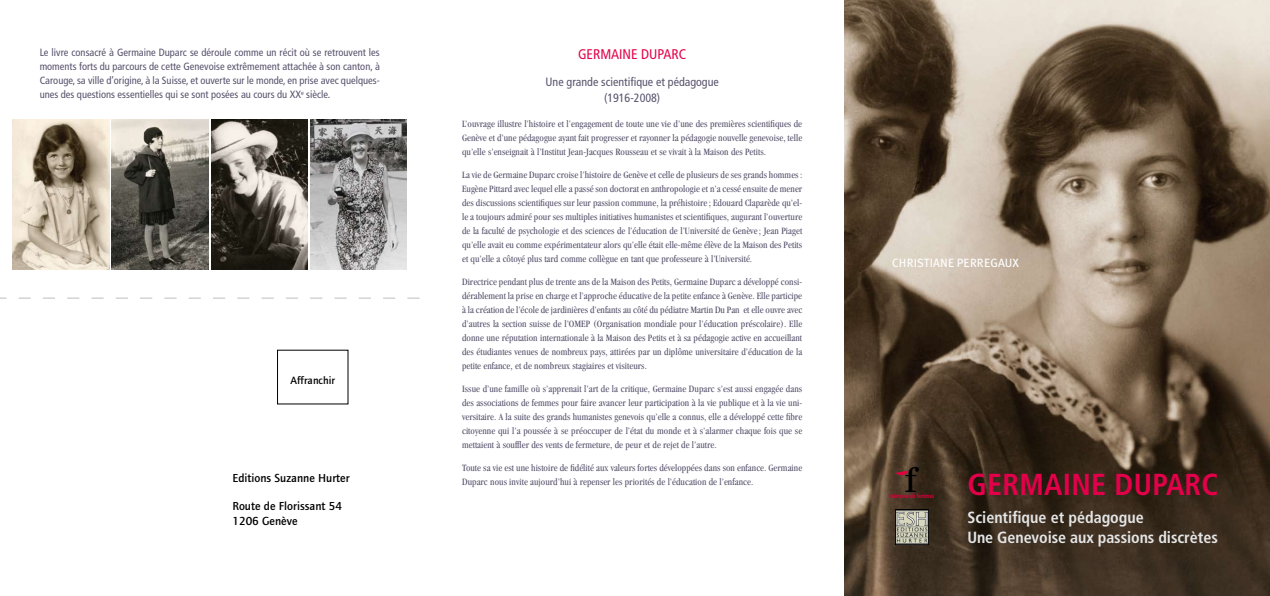
<style>
.page{position:relative;width:1270px;height:596px;background:#fff}
.page>*{position:absolute;margin:0;border:0;box-sizing:border-box;transform-origin:0 0}
.t1{font:36.3px "Century";color:#000}
.t2{font:700 condensed 30.3px "Frutiger";letter-spacing:.01em;color:#e3004a}
.t3{font:700 condensed 16.2px/20px "Frutiger";letter-spacing:-.005em;color:#e4e5e6}
.t4{font:condensed 14px "Frutiger";color:#e3004a}
.t5{font:500 12px/14.4px "Foundry Journal";color:#000}
.t6{font:condensed 12px/16px "Frutiger";color:#58526c;text-align:center}
.t7{font:12px "Meta Plus Book Caps";letter-spacing:.005em;color:#fff}
.t8{font:500 10.9px "Foundry Journal";color:#000}
.t9{font:condensed 10.5px/14px "Frutiger";color:#58526c;text-align:justify}
.t10{font:condensed 10px/14px "Garamond";letter-spacing:.005em;color:#58526c;text-align:justify}
.t11{font:600 6.6px "Foundry Journal";letter-spacing:-.005em;color:#d20037;scale:.82 1}
</style>
<div class="page">
<img style="left:845px;top:0;width:425px;height:595px">
<svg style="left:895px;top:470px;width:14px;height:8px"></svg>
<img style="left:895px;top:509px;width:33px;height:35px">
<img style="left:211px;top:119px;width:97px;height:150px">
<img style="left:310px;top:119px;width:97px;height:150px">
<img style="left:13px;top:119px;width:96px;height:150px">
<img style="left:112px;top:119px;width:96px;height:150px">
<svg style="left:0;top:298px;width:420px;height:1px"></svg>
<p class="t9" style="left:40px;top:45px;width:342px">Le livre consacré à Germaine Duparc se déroule comme un récit où se retrouvent les moments forts du parcours de cette Genevoise extrêmement attachée à son canton, à Carouge, sa ville d’origine, à la Suisse, et ouverte sur le monde, en prise avec quelques&shy;unes des questions essentielles qui se sont posées au cours du XX<sup>e</sup> siècle.</p>
<p class="t8" style="left:291px;top:373px;width:46px">Affranchir</p>
<p class="t5" style="left:232px;top:470px;width:119px">Editions Suzanne Hurter</p>
<p class="t5" style="left:232px;top:499px;width:111px">Route de Florissant 54<br>1206 Genève</p>
<h3 class="t4" style="left:578px;top:46px;width:110px">GERMAINE DUPARC</h3>
<p class="t6" style="left:546px;top:73px;width:175px">Une grande scientifique et pédagogue (1916-2008)</p>
<p class="t10" style="left:462px;top:117px;width:342px">L’ouvrage illustre l’histoire et l’engagement de toute une vie d’une des premières scientifiques de Genève et d’une pédagogue ayant fait progresser et rayonner la pédagogie nouvelle genevoise, telle qu’elle s’enseignait à l’Institut Jean-Jacques Rousseau et se vivait à la Maison des Petits.</p>
<p class="t10" style="left:462px;top:168px;width:342px">La vie de Germaine Duparc croise l’histoire de Genève et celle de plusieurs de ses grands hommes:<br>Eugène Pittard avec lequel elle a passé son doctorat en anthropologie et n’a cessé ensuite de mener des discussions scientifiques sur leur passion commune, la préhistoire; Edouard Claparède qu’el&shy;le a toujours admiré pour ses multiples initiatives humanistes et scientifiques, augurant l’ouverture de la faculté de psychologie et des sciences de l’éducation de l’Université de Genève; Jean Piaget qu’elle avait eu comme expérimentateur alors qu’elle était elle-même élève de la Maison des Petits et qu’elle a côtoyé plus tard comme collègue en tant que professeure à l’Université.</p>
<p class="t10" style="left:462px;top:275px;width:342px">Directrice pendant plus de trente ans de la Maison des Petits, Germaine Duparc a développé consi&shy;dérablement la prise en charge et l’approche éducative de la petite enfance à Genève. Elle participe à la création de l’école de jardinières d’enfants au côté du pédiatre Martin Du Pan et elle ouvre avec d’autres la section suisse de l’OMEP (Organisation mondiale pour l’éducation préscolaire). Elle donne une réputation internationale à la Maison des Petits et à sa pédagogie active en accueillant des étudiantes venues de nombreux pays, attirées par un diplôme universitaire d’éducation de la petite enfance, et de nombreux stagiaires et visiteurs.</p>
<p class="t10" style="left:462px;top:382px;width:342px">Issue d’une famille où s’apprenait l’art de la critique, Germaine Duparc s’est aussi engagée dans des associations de femmes pour faire avancer leur participation à la vie publique et à la vie uni&shy;versitaire. A la suite des grands humanistes genevois qu’elle a connus, elle a développé cette fibre citoyenne qui l’a poussée à se préoccuper de l’état du monde et à s’alarmer chaque fois que se mettaient à souffler des vents de fermeture, de peur et de rejet de l’autre.</p>
<p class="t10" style="left:462px;top:461px;width:342px">Toute sa vie est une histoire de fidélité aux valeurs fortes développées dans son enfance. Germaine<br>Duparc nous invite aujourd’hui à repenser les priorités de l’éducation de l’enfance.</p>
<p class="t7" style="left:892px;top:255px;width:128px">CHRISTIANE PERREGAUX</p>
<h1 class="t1" style="left:905px;top:457px;width:14px">f</h1>
<p class="t11" style="left:889px;top:491px;width:56px">mémoire de femmes</p>
<h2 class="t2" style="left:967px;top:466px;width:252px">Germaine Duparc</h2>
<h3 class="t3" style="left:967px;top:506px;width:252px">Scientifique et pédagogue<br>Une Genevoise aux passions discrètes</h3>
</div>
